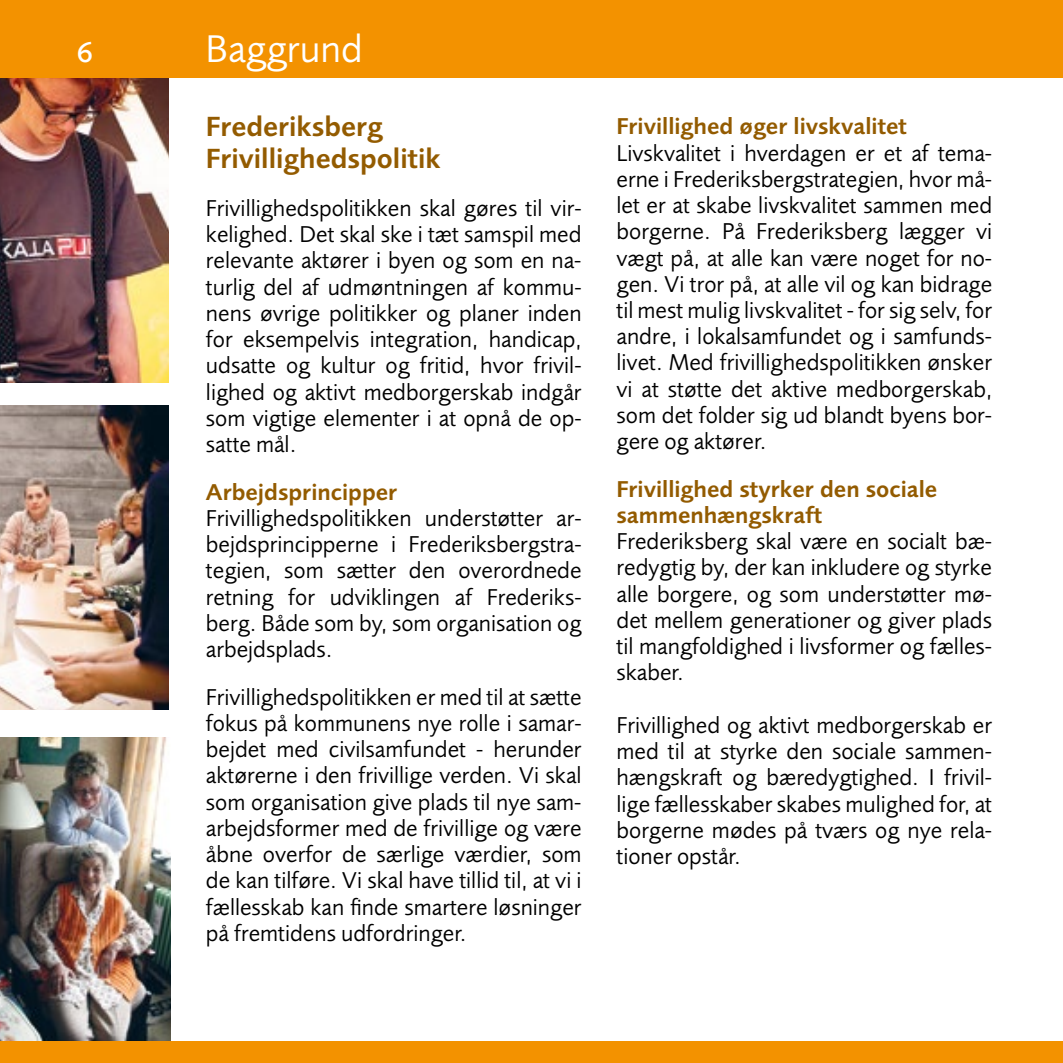
<style>
.page{position:relative;width:1063px;height:1063px;background:#fff}
.page>*{position:absolute;margin:0;border:0;box-sizing:border-box;transform-origin:0 0}
.t1{font:40px "Foundry Sans Normal";color:#fff}
.t2{font:500 30px "Foundry Sans";color:#fff}
.t3{font:28.75px/32.5px "Foundry Sans Demi";color:#935b00}
.t4{font:23.75px/26.2px "Foundry Sans Normal";color:#000;text-align:justify}
.t5{font:23.75px/26.2px "Foundry Sans Demi";color:#935b00}
</style>
<div class="page">
<img style="left:0;top:737px;width:170px;height:305px">
<img style="left:0;top:78px;width:169px;height:305px">
<div style="left:0;top:0;width:1063px;height:78px;background:#f39200"></div>
<div style="left:0;top:1042px;width:1063px;height:21px;background:#f39200"></div>
<img style="left:0;top:405px;width:169px;height:305px">
<p class="t2" style="left:77px;top:34px;width:18px">6</p>
<h1 class="t1" style="left:206px;top:26px;width:159px">Baggrund</h1>
<p class="t3" style="left:206px;top:110px;width:236px">Frederiksberg<br>Frivillighedspolitik</p>
<p class="t4" style="left:206px;top:195px;width:377px">Frivillighedspolitikken skal gøres til vir&shy;kelighed. Det skal ske i tæt samspil med relevante aktører i byen og som en na&shy;turlig del af udmøntningen af kommu&shy;nens øvrige politikker og planer inden for eksempelvis integration, handicap, udsatte og kultur og fritid, hvor frivil&shy;lighed og aktivt medborgerskab indgår som vigtige elementer i at opnå de op&shy;satte mål.</p>
<p class="t5" style="left:206px;top:479px;width:193px">Arbejdsprincipper</p>
<p class="t4" style="left:206px;top:505px;width:377px">Frivillighedspolitikken understøtter ar&shy;bejdsprincipperne i Frederiksbergstra&shy;tegien, som sætter den overordnede retning for udviklingen af Frederiks&shy;berg. Både som by, som organisation og arbejdsplads.</p>
<p class="t4" style="left:206px;top:683px;width:377px">Frivillighedspolitikken er med til at sætte fokus på kommunens nye rolle i samar&shy;bejdet med civilsamfundet - herunder aktørerne i den frivillige verden. Vi skal som organisation give plads til nye sam&shy;arbejdsformer med de frivillige og være åbne overfor de særlige værdier, som de kan tilføre. Vi skal have tillid til, at vi i fællesskab kan finde smartere løsninger på fremtidens udfordringer.</p>
<p class="t5" style="left:617px;top:113px;width:292px">Frivillighed øger livskvalitet</p>
<p class="t4" style="left:617px;top:139px;width:377px">Livskvalitet i hverdagen er et af tema&shy;erne i Frederiksbergstrategien, hvor må&shy;let er at skabe livskvalitet sammen med borgerne. På Frederiksberg lægger vi vægt på, at alle kan være noget for no&shy;gen. Vi tror på, at alle vil og kan bidrage til mest mulig livskvalitet - for sig selv, for andre, i lokalsamfundet og i samfunds&shy;livet. Med frivillighedspolitikken ønsker vi at støtte det aktive medborgerskab, som det folder sig ud blandt byens bor&shy;gere og aktører.</p>
<p class="t5" style="left:617px;top:476px;width:322px">Frivillighed styrker den sociale sammenhængskraft</p>
<p class="t4" style="left:617px;top:528px;width:377px">Frederiksberg skal være en socialt bæ&shy;redygtig by, der kan inkludere og styrke alle borgere, og som understøtter mø&shy;det mellem generationer og giver plads til mangfoldighed i livsformer og fælles&shy;skaber.</p>
<p class="t4" style="left:617px;top:712px;width:377px">Frivillighed og aktivt medborgerskab er med til at styrke den sociale sammen&shy;hængskraft og bæredygtighed. I frivil&shy;lige fællesskaber skabes mulighed for, at borgerne mødes på tværs og nye rela&shy;tioner opstår.</p>
</div>
